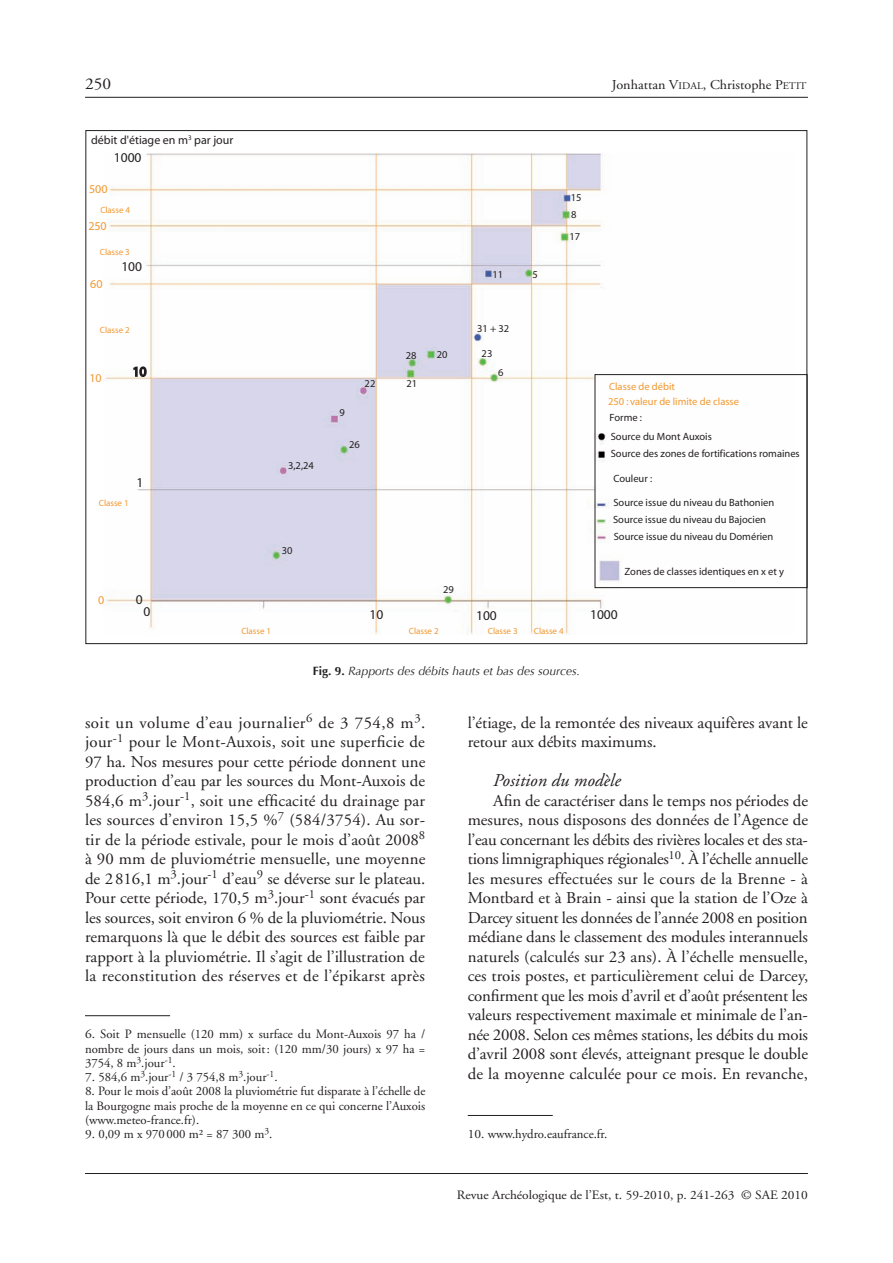
<style>
.page{position:relative;width:893px;height:1263px;background:#fff}
.page>*{position:absolute;margin:0;border:0;box-sizing:border-box;transform-origin:0 0}
.t1{font:italic 18px "Adobe Garamond";color:#231f20}
.t2{font:16.5px/19.5px "Adobe Garamond";color:#231f20;text-align:justify}
.t3{font:16.5px "Adobe Garamond";color:#231f20;scale:1.05 1}
.t4{font:13.5px "Adobe Garamond";color:#231f20;scale:1.05 1}
.t5{font:13.5px "Myriad";color:#231f20}
.t6{font:12.75px/14.2px "Adobe Garamond";color:#231f20;text-align:justify;scale:1.05 1}
.t7{font:italic 12px "Optima";color:#231f20}
.t8{font:12px "Myriad";color:#231f20}
.t9{font:12px "Myriad";color:#f19830}
.t10{font:10.5px/16.8px "Myriad";color:#231f20}
.t11{font:10.5px/15.5px "Myriad";color:#f19830}
.t12{font:9px "Myriad";color:#f19830}
.s1{font-style:inherit}
.s2{font-size:10.2px}
.s3{font-weight:700;font-style:normal}
.s4{font-family:"Adobe Garamond Pro"}
</style>
<div class="page">
<hr style="left:85px;top:97px;width:723px;height:1px;background:#231f20">
<hr style="left:85px;top:1173px;width:723px;height:1px;background:#231f20">
<hr style="left:85px;top:1015px;width:85px;height:1px;background:#231f20">
<hr style="left:468px;top:1115px;width:85px;height:1px;background:#231f20">
<img style="left:103px;top:154px;width:691px;height:481px">
<svg style="left:132px;top:366px;width:15px;height:12px"></svg>
<div style="left:595px;top:374px;width:212px;height:214px;border:1px solid #231f20"></div>
<p class="t3" style="left:85px;top:75px;width:26px">250</p>
<p class="t4" style="left:612px;top:77px;width:187px">Jonhattan <span class="s1">V</span><span class="s2">idal</span>, Christophe <span class="s1">P</span><span class="s2">etit</span></p>
<p class="t8" style="left:91px;top:134px;width:144px">débit d'étiage en m<sup>3</sup> par jour</p>
<p class="t5" style="left:114px;top:151px;width:29px">1000</p>
<p class="t9" style="left:89px;top:183px;width:20px">500</p>
<p class="t9" style="left:88px;top:220px;width:20px">250</p>
<p class="t12" style="left:100px;top:205px;width:31px">Classe 4</p>
<p class="t12" style="left:100px;top:248px;width:31px">Classe 3</p>
<p class="t9" style="left:90px;top:278px;width:14px">60</p>
<p class="t5" style="left:121px;top:260px;width:22px">100</p>
<p class="t12" style="left:100px;top:325px;width:31px">Classe 2</p>
<p class="t9" style="left:89px;top:372px;width:14px">10</p>
<p class="t12" style="left:99px;top:499px;width:31px">Classe 1</p>
<p class="t5" style="left:137px;top:476px;width:8px">1</p>
<p class="t9" style="left:98px;top:594px;width:8px">0</p>
<p class="t5" style="left:136px;top:593px;width:8px">0</p>
<p class="t5" style="left:144px;top:605px;width:8px">0</p>
<p class="t10" style="left:571px;top:190px;width:12px">15</p>
<p class="t10" style="left:571px;top:207px;width:7px">8</p>
<p class="t10" style="left:288px;top:457px;width:27px">3,2,24</p>
<p class="t10" style="left:282px;top:542px;width:12px">30</p>
<p class="t10" style="left:406px;top:347px;width:12px">28</p>
<p class="t10" style="left:437px;top:347px;width:12px">20</p>
<p class="t10" style="left:340px;top:405px;width:7px">9</p>
<p class="t10" style="left:365px;top:375px;width:12px">22</p>
<p class="t10" style="left:406px;top:375px;width:12px">21</p>
<p class="t10" style="left:349px;top:437px;width:12px">26</p>
<p class="t10" style="left:493px;top:266px;width:12px">11</p>
<p class="t10" style="left:533px;top:266px;width:7px">5</p>
<p class="t10" style="left:477px;top:321px;width:34px">31 + 32</p>
<p class="t10" style="left:482px;top:346px;width:12px">23</p>
<p class="t10" style="left:498px;top:365px;width:7px">6</p>
<p class="t10" style="left:443px;top:581px;width:12px">29</p>
<p class="t10" style="left:569px;top:228px;width:12px">17</p>
<p class="t11" style="left:608px;top:379px;width:132px">Classe de débit<br>250 : valeur de limite de classe</p>
<p class="t10" style="left:610px;top:408px;width:104px;line-height:19px">Forme :<br>Source du Mont Auxois</p>
<p class="t10" style="left:611px;top:446px;width:191px">Source des zones de fortifications romaines</p>
<p class="t10" style="left:613px;top:471px;width:40px">Couleur :</p>
<p class="t10" style="left:613px;top:494px;width:163px">Source issue du niveau du Bathonien<br>Source issue du niveau du Bajocien<br>Source issue du niveau du Domérien</p>
<p class="t10" style="left:625px;top:564px;width:161px">Zones de classes identiques en x et y</p>
<p class="t5" style="left:370px;top:608px;width:15px">10</p>
<p class="t5" style="left:476px;top:609px;width:22px">100</p>
<p class="t5" style="left:590px;top:608px;width:29px">1000</p>
<p class="t12" style="left:241px;top:626px;width:31px">Classe 1</p>
<p class="t12" style="left:409px;top:626px;width:31px">Classe 2</p>
<p class="t12" style="left:488px;top:626px;width:31px">Classe 3</p>
<p class="t12" style="left:534px;top:626px;width:31px">Classe 4</p>
<p class="t7" style="left:313px;top:664px;width:269px"><span class="s3">Fig. 9.</span> Rapports des débits hauts et bas des sources.</p>
<p class="t2" style="left:85px;top:713px;width:342px">soit un volume d’eau journalier<sup>6</sup> de 3 754,8 m<sup>3</sup>. jour<sup>-1</sup> pour le Mont-Auxois, soit une superficie de 97 ha. Nos mesures pour cette période donnent une production d’eau par les sources du Mont-Auxois de 584,6 m<sup>3</sup>.jour<sup>-1</sup>, soit une efficacité du drainage par les sources d’environ 15,5 %<sup>7</sup> (584/3754). Au sor&shy;tir de la période estivale, pour le mois d’août 2008<sup>8 </sup>à 90 mm de pluviométrie mensuelle, une moyenne de 2816,1 m<sup>3</sup>.jour<sup>-1</sup> d’eau<sup>9</sup> se déverse sur le plateau.<br>Pour cette période, 170,5 m<sup>3</sup>.jour<sup>-1</sup> sont évacués par les sources, soit environ 6 % de la pluviométrie. Nous remarquons là que le débit des sources est faible par rapport à la pluviométrie. Il s’agit de l’illustration de la reconstitution des réserves et de l’épikarst après</p>
<p class="t6" style="left:85px;top:1027px;width:325px">6. Soit P mensuelle (120 mm) x surface du Mont-Auxois 97 ha / nombre de jours dans un mois, soit: (120 mm/30 jours) x 97 ha = 3754, 8 m<sup>3</sup>.jour<sup>-1</sup>.</p>
<p class="t6" style="left:85px;top:1070px;width:185px">7. 584,6 m<sup>3</sup>.jour<sup>-1</sup> / 3 754,8 m<sup>3</sup>.jour<sup>-1</sup>.</p>
<p class="t6" style="left:85px;top:1084px;width:326px">8. Pour le mois d’août 2008 la pluviométrie fut disparate à l’échelle de la Bourgogne mais proche de la moyenne en ce qui concerne l’Auxois (www.meteo-france.fr).</p>
<p class="t6" style="left:85px;top:1127px;width:180px">9. 0,09 m x 970000 m² = 87 300 m<sup>3</sup>.</p>
<p class="t2" style="left:468px;top:713px;width:342px">l’étiage, de la remontée des niveaux aquifères avant le retour aux débits maximums.</p>
<p class="t1" style="left:493px;top:771px;width:129px">Position du modèle</p>
<p class="t2" style="left:468px;top:791px;width:342px;text-indent:26px">Afin de caractériser dans le temps nos périodes de mesures, nous disposons des données de l’Agence de l’eau concernant les débits des rivières locales et des sta&shy;tions limnigraphiques régionales<sup>10</sup>. À l’échelle annuelle les mesures effectuées sur le cours de la Brenne - à Montbard et à Brain - ainsi que la station de l’Oze à Darcey situent les données de l’année 2008 en position médiane dans le classement des modules interannuels naturels (calculés sur 23 ans). À l’échelle mensuelle, ces trois postes, et particulièrement celui de Darcey, confirment que les mois d’avril et d’août présentent les valeurs respectivement maximale et minimale de l’an&shy;née 2008. Selon ces mêmes stations, les débits du mois d’avril 2008 sont élevés, atteignant presque le double de la moyenne calculée pour ce mois. En revanche,</p>
<p class="t6" style="left:468px;top:1127px;width:134px">10. www.hydro.eaufrance.fr.</p>
<p class="t6" style="left:457px;top:1188px;width:336px">Revue Archéologique de l’Est, t. 59-2010, p. <span class="s4">241-263</span> © SAE 2010</p>
</div>
